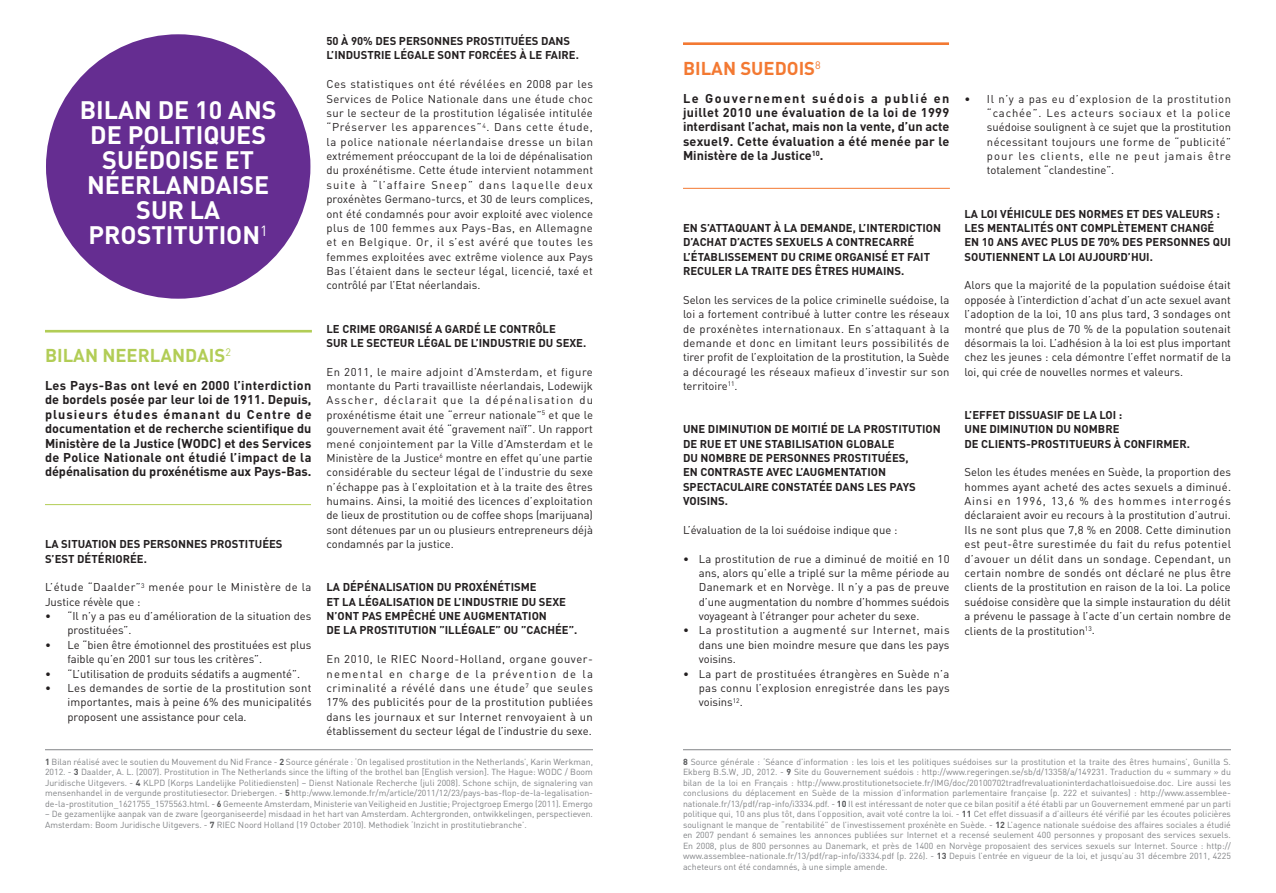
<style>
.page{position:relative;width:1276px;height:893px;background:#fff}
.page>*{position:absolute;margin:0;border:0;box-sizing:border-box;transform-origin:0 0}
.t1{font:700 25px/25px "DIN";color:#fff;text-align:center}
.t2{font:700 18.38px "DIN";color:#b2cd56}
.t3{font:700 18.38px "DIN";color:#f37932}
.t4{font:700 12.62px/14.4px "DIN";color:#231f20;text-align:justify}
.t5{font:11.25px/14.4px "DIN";color:#231f20;text-align:justify}
.t6{font:700 11.25px/14.4px "DIN";color:#231f20}
.t7{font:11.25px/14.4px "DIN";letter-spacing:.04em;color:#231f20}
.t8{font:8.75px/10.5px "DIN";color:#808285;text-align:justify}
.s1{font-weight:700;color:#57585a}
</style>
<div class="page">
<hr style="left:45px;top:330px;width:267px;height:3px;background:#b2cd56">
<hr style="left:45px;top:504px;width:266px;height:1px;background:#b2cd56">
<hr style="left:683px;top:42px;width:266px;height:3px;background:#f37932">
<hr style="left:683px;top:188px;width:267px;height:1px;background:#f37932">
<div style="left:46px;top:34px;width:264px;height:265px;background:#652d91;border-radius:50%"></div>
<hr style="left:45px;top:749px;width:548px;height:1px;background:#808285">
<hr style="left:683px;top:749px;width:548px;height:1px;background:#808285">
<h1 class="t1" style="left:80px;top:97px;width:198px">BILAN DE 10 ANS<br>DE POLITIQUES<br>SUÉDOISE ET<br>NÉERLANDAISE<br>SUR LA<br>PROSTITUTION<sup>1</sup></h1>
<h2 class="t2" style="left:45px;top:343px;width:187px">BILAN NEERLANDAIS<sup>2</sup></h2>
<p class="t4" style="left:45px;top:378px;width:268px">Les Pays-Bas ont levé en 2000 l’interdiction de bordels posée par leur loi de 1911. Depuis, plusieurs études émanant du Centre de documentation et de recherche scientifique du Ministère de la Justice (WODC) et des Services de Police Nationale ont étudié l’impact de la dépénalisation du proxénétisme aux Pays-Bas.</p>
<p class="t6" style="left:45px;top:536px;width:239px">LA SITUATION DES PERSONNES PROSTITUÉES<br>S’EST DÉTÉRIORÉE.</p>
<p class="t7" style="left:45px;top:580px;width:268px">L’étude “Daalder”<sup>3</sup> menée pour le Ministère de la<br>Justice révèle que :</p>
<p class="t5" style="left:68px;top:609px;width:245px;text-indent:-22px">• “Il n’y a pas eu d’amélioration de la situation des prostituées”.</p>
<p class="t5" style="left:68px;top:637px;width:245px;text-indent:-22px">• Le “bien être émotionnel des prostituées est plus faible qu’en 2001 sur tous les critères”.</p>
<p class="t5" style="left:45px;top:666px;width:257px">• “L’utilisation de produits sédatifs a augmenté”.</p>
<p class="t5" style="left:68px;top:680px;width:245px;text-indent:-22px">• Les demandes de sortie de la prostitution sont importantes, mais à peine 6% des municipalités proposent une assistance pour cela.</p>
<p class="t6" style="left:326px;top:33px;width:254px">50 À 90% DES PERSONNES PROSTITUÉES DANS<br>L’INDUSTRIE LÉGALE SONT FORCÉES À LE FAIRE.</p>
<p class="t5" style="left:326px;top:77px;width:268px">Ces statistiques ont été révélées en 2008 par les Services de Police Nationale dans une étude choc sur le secteur de la prostitution légalisée intitulée “Préserver les apparences”<sup>4</sup>. Dans cette étude, la police nationale néerlandaise dresse un bilan extrémement préoccupant de la loi de dépénalisation du proxénétisme. Cette étude intervient notamment suite à “l’affaire Sneep” dans laquelle deux proxénètes Germano-turcs, et 30 de leurs complices, ont été condamnés pour avoir exploité avec violence plus de 100 femmes aux Pays-Bas, en Allemagne et en Belgique. Or, il s’est avéré que toutes les femmes exploitées avec extrême violence aux Pays Bas l’étaient dans le secteur légal, licencié, taxé et contrôlé par l’Etat néerlandais.</p>
<p class="t6" style="left:326px;top:321px;width:261px">LE CRIME ORGANISÉ A GARDÉ LE CONTRÔLE<br>SUR LE SECTEUR LÉGAL DE L’INDUSTRIE DU SEXE.</p>
<p class="t5" style="left:326px;top:364px;width:268px">En 2011, le maire adjoint d’Amsterdam, et figure montante du Parti travailliste néerlandais, Lodewijk Asscher, déclarait que la dépénalisation du proxénétisme était une “erreur nationale”<sup>5</sup> et que le gouvernement avait été “gravement naïf”. Un rapport mené conjointement par la Ville d’Amsterdam et le Ministère de la Justice<sup>6</sup> montre en effet qu’une partie considérable du secteur légal de l’industrie du sexe n’échappe pas à l’exploitation et à la traite des êtres humains. Ainsi, la moitié des licences d’exploitation de lieux de prostitution ou de coffee shops (marijuana) sont détenues par un ou plusieurs entrepreneurs déjà condamnés par la justice.</p>
<p class="t6" style="left:326px;top:580px;width:252px">LA DÉPÉNALISATION DU PROXÉNÉTISME<br>ET LA LÉGALISATION DE L’INDUSTRIE DU SEXE N’ONT PAS EMPÊCHÉ UNE AUGMENTATION<br>DE LA PROSTITUTION ”ILLÉGALE” OU ”CACHÉE”.</p>
<p class="t5" style="left:326px;top:652px;width:268px">En 2010, le RIEC Noord-Holland, organe gouver&shy;nemental en charge de la prévention de la criminalité a révélé dans une étude<sup>7</sup> que seules 17% des publicités pour de la prostitution publiées dans les journaux et sur Internet renvoyaient à un établissement du secteur légal de l’industrie du sexe.</p>
<p class="t8" style="left:45px;top:756px;width:549px"><span class="s1">1</span> Bilan réalisé avec le soutien du Mouvement du Nid France - <span class="s1">2</span> Source générale : ‘On legalised prostitution in the Netherlands’, Karin Werkman, 2012. - <span class="s1">3</span> Daalder, A. L. (2007). Prostitution in The Netherlands since the lifting of the brothel ban [English version]. The Hague: WODC / Boom Juridische Uitgevers. - <span class="s1">4</span> KLPD (Korps Landelijke Politiediensten) – Dienst Nationale Recherche (juli 2008). Schone schijn, de signalering van mensenhandel in de vergunde prostitutiesector. Driebergen. - <span class="s1">5</span> http:/www.lemonde.fr/m/article/2011/12/23/pays-bas-flop-de-la-legalisation&shy;de-la-prostitution_1621755_1575563.html. - <span class="s1">6</span> Gemeente Amsterdam, Ministerie van Veiligheid en Justitie; Projectgroep Emergo (2011). Emergo</p>
<p class="t8" style="left:45px;top:808px;width:549px">– De gezamenlijke aanpak van de zware (georganiseerde) misdaad in het hart van Amsterdam. Achtergronden, ontwikkelingen, perspectieven.<br>Amsterdam: Boom Juridische Uitgevers. - <span class="s1">7</span> RIEC Noord Holland (19 October 2010). Methodiek ‘Inzicht in prostitutiebranche’.</p>
<h2 class="t3" style="left:683px;top:56px;width:139px">BILAN SUEDOIS<sup>8</sup></h2>
<p class="t4" style="left:683px;top:90px;width:268px">Le Gouvernement suédois a publié en juillet 2010 une évaluation de la loi de 1999 interdisant l’achat, mais non la vente, d’un acte sexuel9. Cette évaluation a été menée par le Ministère de la Justice<sup>10</sup>.</p>
<p class="t6" style="left:683px;top:220px;width:260px">EN S’ATTAQUANT À LA DEMANDE, L’INTERDICTION D’ACHAT D’ACTES SEXUELS A CONTRECARRÉ L’ÉTABLISSEMENT DU CRIME ORGANISÉ ET FAIT RECULER LA TRAITE DES ÊTRES HUMAINS.</p>
<p class="t5" style="left:683px;top:292px;width:268px">Selon les services de la police criminelle suédoise, la loi a fortement contribué à lutter contre les réseaux de proxénètes internationaux. En s’attaquant à la demande et donc en limitant leurs possibilités de tirer profit de l’exploitation de la prostitution, la Suède a découragé les réseaux mafieux d’investir sur son territoire<sup>11</sup>.</p>
<p class="t6" style="left:683px;top:421px;width:259px">UNE DIMINUTION DE MOITIÉ DE LA PROSTITUTION DE RUE ET UNE STABILISATION GLOBALE<br>DU NOMBRE DE PERSONNES PROSTITUÉES,<br>EN CONTRASTE AVEC L’AUGMENTATION SPECTACULAIRE CONSTATÉE DANS LES PAYS VOISINS.</p>
<p class="t5" style="left:683px;top:522px;width:216px">L’évaluation de la loi suédoise indique que :</p>
<p class="t5" style="left:699px;top:551px;width:252px;text-indent:-16px">• La prostitution de rue a diminué de moitié en 10 ans, alors qu’elle a triplé sur la même période au Danemark et en Norvège. Il n’y a pas de preuve d’une augmentation du nombre d’hommes suédois voyageant à l’étranger pour acheter du sexe.</p>
<p class="t5" style="left:699px;top:623px;width:252px;text-indent:-16px">• La prostitution a augmenté sur Internet, mais dans une bien moindre mesure que dans les pays voisins.</p>
<p class="t5" style="left:699px;top:666px;width:252px;text-indent:-16px">• La part de prostituées étrangères en Suède n’a pas connu l’explosion enregistrée dans les pays voisins<sup>12</sup>.</p>
<p class="t5" style="left:987px;top:91px;width:246px;text-indent:-22px">• Il n’y a pas eu d’explosion de la prostitution “cachée”. Les acteurs sociaux et la police suédoise soulignent à ce sujet que la prostitution nécessitant toujours une forme de “publicité” pour les clients, elle ne peut jamais être totalement “clandestine”.</p>
<p class="t6" style="left:964px;top:206px;width:268px">LA LOI VÉHICULE DES NORMES ET DES VALEURS :<br>LES MENTALITÉS ONT COMPLÈTEMENT CHANGÉ EN 10 ANS AVEC PLUS DE 70% DES PERSONNES QUI SOUTIENNENT LA LOI AUJOURD’HUI.</p>
<p class="t5" style="left:964px;top:278px;width:268px">Alors que la majorité de la population suédoise était opposée à l’interdiction d’achat d’un acte sexuel avant l’adoption de la loi, 10 ans plus tard, 3 sondages ont montré que plus de 70 % de la population soutenait désormais la loi. L’adhésion à la loi est plus important chez les jeunes : cela démontre l’effet normatif de la loi, qui crée de nouvelles normes et valeurs.</p>
<p class="t6" style="left:964px;top:407px;width:227px">L’EFFET DISSUASIF DE LA LOI :<br>UNE DIMINUTION DU NOMBRE<br>DE CLIENTS-PROSTITUEURS À CONFIRMER.</p>
<p class="t5" style="left:964px;top:465px;width:268px">Selon les études menées en Suède, la proportion des hommes ayant acheté des actes sexuels a diminué.<br>Ainsi en 1996, 13,6 % des hommes interrogés déclaraient avoir eu recours à la prostitution d’autrui.<br>Ils ne sont plus que 7,8 % en 2008. Cette diminution est peut-être surestimée du fait du refus potentiel d’avouer un délit dans un sondage. Cependant, un certain nombre de sondés ont déclaré ne plus être clients de la prostitution en raison de la loi. La police suédoise considère que la simple instauration du délit a prévenu le passage à l’acte d’un certain nombre de clients de la prostitution<sup>13</sup>.</p>
<p class="t8" style="left:683px;top:756px;width:549px"><span class="s1">8</span> Source générale : ‘Séance d’information : les lois et les politiques suédoises sur la prostitution et la traite des êtres humains’, Gunilla S.<br>Ekberg B.S.W, JD, 2012. - <span class="s1">9</span> Site du Gouvernement suédois : http://www.regeringen.se/sb/d/13358/a/149231. Traduction du « summary » du bilan de la loi en Français : http://www.prostitutionetsociete.fr/IMG/doc/20100702tradfrevaluationinterdachatloisuedoise.doc. Lire aussi les conclusions du déplacement en Suède de la mission d’information parlementaire française (p. 222 et suivantes) : http://www.assemblee&shy;nationale.fr/13/pdf/rap-info/i3334.pdf. - <span class="s1">10</span> Il est intéressant de noter que ce bilan positif a été établi par un Gouvernement emmené par un parti politique qui, 10 ans plus tôt, dans l’opposition, avait voté contre la loi. - <span class="s1">11</span> Cet effet dissuasif a d’ailleurs été vérifié par les écoutes policières soulignant le manque de “rentabilité” de l’investissement proxénète en Suède. - <span class="s1">12</span> L’agence nationale suédoise des affaires sociales a étudié en 2007 pendant 6 semaines les annonces publiées sur Internet et a recensé seulement 400 personnes y proposant des services sexuels.<br>En 2008, plus de 800 personnes au Danemark, et près de 1400 en Norvège proposaient des services sexuels sur Internet. Source : http:// www.assemblee-nationale.fr/13/pdf/rap-info/i3334.pdf (p. 226). - <span class="s1">13</span> Depuis l’entrée en vigueur de la loi, et jusqu’au 31 décembre 2011, 4225 acheteurs ont été condamnés, à une simple amende.</p>
</div>
